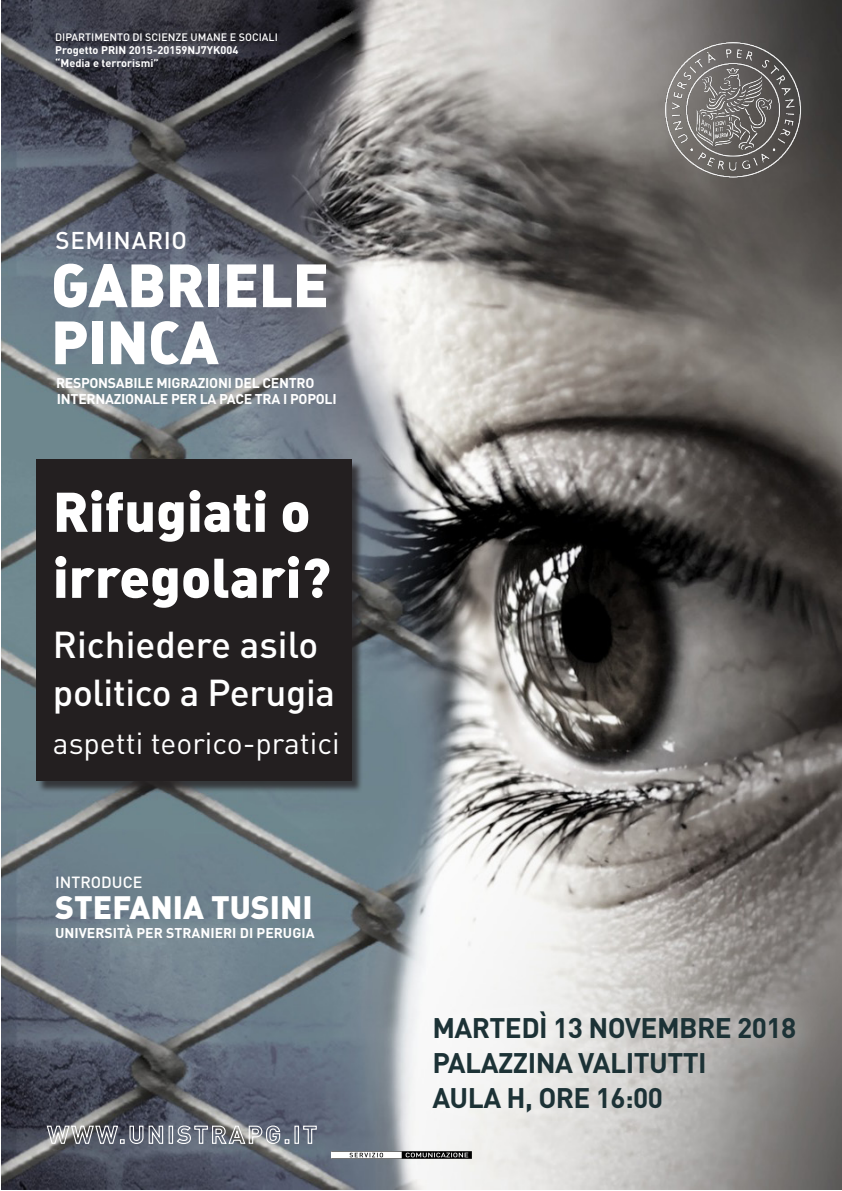
<style>
.page{position:relative;width:842px;height:1191px;background:#fff}
.page>*{position:absolute;margin:0;border:0;box-sizing:border-box;transform-origin:0 0}
.t1{font:60px "DIN Black Alternate";letter-spacing:-.01em;color:#fff}
.t2{font:55px "DIN Black Alternate";color:#fff}
.t3{font:500 37px "DIN";letter-spacing:-.01em;color:#fff}
.t4{font:32px "DIN Black Alternate";color:#fff}
.t5{font:30px "DIN";color:#fff}
.t6{font:700 28px "DIN";letter-spacing:-.02em;color:#1c3236}
.t7{font:500 24px "DIN";letter-spacing:.03em;color:#fff}
.t8{font:500 16px "DIN";color:#fff}
.t9{font:700 14px "DIN";letter-spacing:-.02em;color:#fff}
.t10{font:700 14px "DIN";color:#fff}
.t11{font:700 11px "DIN";color:#fff}
.t12{font:500 10.7px "DIN";color:#fff}
.s1{font-size:60.6px}
</style>
<div class="page">
<img style="left:1px;top:0;width:841px;height:1190px">
<div style="left:38px;top:461px;width:326px;height:332px;background:#231f20;opacity:.75"></div>
<div style="left:36px;top:459px;width:315px;height:321px;background:#231f20"></div>
<img style="left:665px;top:42px;width:141px;height:136px">
<svg style="left:46px;top:1124px;width:118px;height:20px"></svg>
<div style="left:169px;top:1125px;width:4px;height:18px;border:1px solid #fff"></div>
<svg style="left:176px;top:1125px;width:113px;height:19px"></svg>
<div style="left:294px;top:1125px;width:5px;height:18px;border:1px solid #fff"></div>
<svg style="left:303px;top:1125px;width:14px;height:19px"></svg>
<img style="left:332px;top:1151px;width:139px;height:7px">
<div style="left:402px;top:983px;width:424px;height:158px;background:#fff;opacity:.75"></div>
<p class="t12" style="left:55px;top:30px;width:224px">DIPARTIMENTO DI SCIENZE UMANE E SOCIALI</p>
<p class="t11" style="left:55px;top:43px;width:185px">Progetto PRIN 2015-20159NJ7YK004</p>
<p class="t11" style="left:55px;top:56px;width:105px">“Media e terrorismi”</p>
<p class="t7" style="left:56px;top:224px;width:133px">SEMINARIO</p>
<p class="t1" style="left:51px;top:245px;width:280px"><span class="s1">GA</span>BRIELE</p>
<p class="t1" style="left:51px;top:302px;width:169px">PINCA</p>
<p class="t9" style="left:56px;top:374px;width:260px">RESPONSABILE MIGRAZIONI DEL CENTRO</p>
<p class="t9" style="left:57px;top:390px;width:281px">INTERNAZIONALE PER LA PACE TRA I POPOLI</p>
<p class="t2" style="left:53px;top:475px;width:259px">Rifugiati o</p>
<p class="t2" style="left:53px;top:541px;width:280px">irregolari?</p>
<p class="t3" style="left:53px;top:621px;width:267px">Richiedere asilo</p>
<p class="t3" style="left:53px;top:669px;width:284px">politico a Perugia</p>
<p class="t5" style="left:53px;top:724px;width:288px">aspetti teorico-pratici</p>
<p class="t8" style="left:55px;top:871px;width:89px">INTRODUCE</p>
<p class="t4" style="left:55px;top:885px;width:259px">STEFANIA TUSINI</p>
<p class="t10" style="left:55px;top:923px;width:261px">UNIVERSITÀ PER STRANIERI DI PERUGIA</p>
<p class="t6" style="left:432px;top:1010px;width:365px">MARTEDÌ 13 NOVEMBRE 2018</p>
<p class="t6" style="left:432px;top:1045px;width:276px">PALAZZINA VALITUTTI</p>
<p class="t6" style="left:432px;top:1080px;width:232px">AULA H, ORE 16:00</p>
</div>
